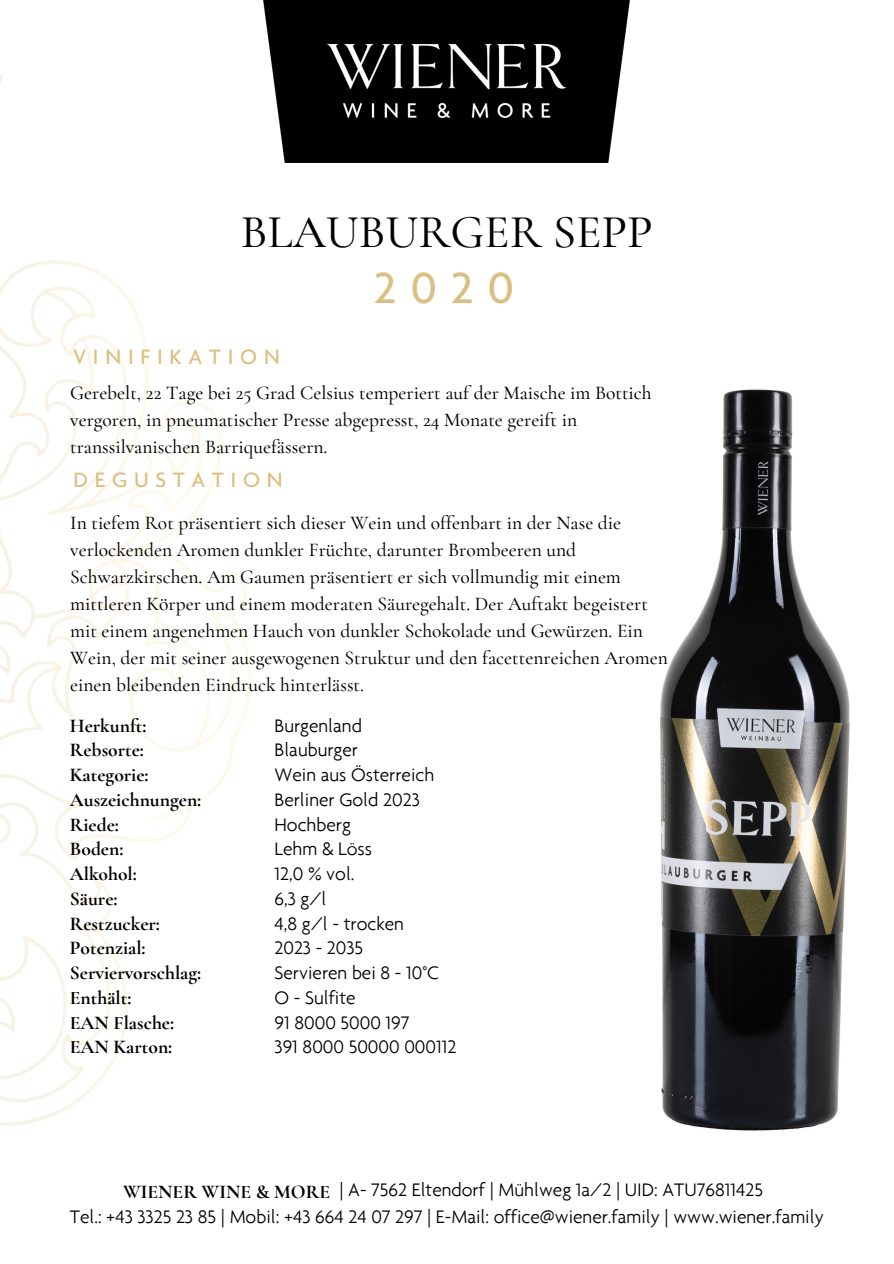
<style>
.page{position:relative;width:894px;height:1264px;background:#fff}
.page>*{position:absolute;margin:0;border:0;box-sizing:border-box;transform-origin:0 0}
.t1{font:500 47.1px "Cormorant Garamond";color:#000}
.t2{font:500 47.1px "Agenda";color:#dbbf82}
.t3{font:500 22.5px "Agenda";letter-spacing:.3em;color:#dbbf82}
.t4{font:500 19.5px/27px "Cormorant Garamond";color:#000}
.t5{font:300 19.5px "Agenda";color:#000}
.t6{font:700 19.5px/24.8px "Cormorant Garamond";color:#000}
</style>
<div class="page">
<img style="left:0;top:0;width:564px;height:1126px">
<img style="left:264px;top:0;width:365px;height:162px">
<img style="left:409px;top:260px;width:441px;height:871px">
<h3 class="t1" style="left:241px;top:203px;width:413px">BLAUBURGER SEPP</h3>
<h5 class="t2" style="left:374px;top:269px;width:141px">2020</h5>
<p class="t3" style="left:74px;top:348px;width:208px">VINIFIKATION</p>
<p class="t4" style="left:70px;top:379px;width:583px">Gerebelt, 22 Tage bei 25 Grad Celsius temperiert auf der Maische im Bottich vergoren, in pneumatischer Presse abgepresst, 24 Monate gereift in transsilvanischen Barriquefässern.</p>
<p class="t3" style="left:74px;top:470px;width:210px">DEGUSTATION</p>
<p class="t4" style="left:70px;top:509px;width:599px">In tiefem Rot präsentiert sich dieser Wein und offenbart in der Nase die verlockenden Aromen dunkler Früchte, darunter Brombeeren und Schwarzkirschen. Am Gaumen präsentiert er sich vollmundig mit einem mittleren Körper und einem moderaten Säuregehalt. Der Auftakt begeistert mit einem angenehmen Hauch von dunkler Schokolade und Gewürzen. Ein Wein, der mit seiner ausgewogenen Struktur und den facettenreichen Aromen einen bleibenden Eindruck hinterlässt.</p>
<p class="t5" style="left:274px;top:713px;width:89px">Burgenland</p>
<p class="t5" style="left:274px;top:738px;width:85px">Blauburger</p>
<p class="t5" style="left:274px;top:763px;width:161px">Wein aus Österreich</p>
<p class="t5" style="left:274px;top:788px;width:147px">Berliner Gold 2023</p>
<p class="t5" style="left:274px;top:812px;width:78px">Hochberg</p>
<p class="t5" style="left:274px;top:837px;width:99px">Lehm &amp; Löss</p>
<p class="t5" style="left:274px;top:862px;width:82px">12,0 % vol.</p>
<p class="t5" style="left:274px;top:887px;width:53px">6,3 g/l</p>
<p class="t5" style="left:274px;top:911px;width:131px">4,8 g/l - trocken</p>
<p class="t5" style="left:274px;top:936px;width:90px">2023 - 2035</p>
<p class="t5" style="left:274px;top:961px;width:166px">Servieren bei 8 - 10°C</p>
<h1 class="t5" style="left:274px;top:986px;width:83px">O - Sulfite</h1>
<p class="t5" style="left:274px;top:1010px;width:136px">91 8000 5000 197</p>
<h5 class="t5" style="left:274px;top:1035px;width:183px">391 8000 50000 000112</h5>
<h2 class="t6" style="left:70px;top:713px;width:133px">Herkunft:<br>Rebsorte:<br>Kategorie:<br>Auszeichnungen:<br>Riede:<br>Boden:<br>Alkohol:<br>Säure:<br>Restzucker:<br>Potenzial:<br>Serviervorschlag:<br>Enthält:<br>EAN Flasche:<br>EAN Karton:</h2>
<h5 class="t5" style="left:339px;top:1178px;width:425px">| A- 7562 Eltendorf | Mühlweg 1a/2 | UID: ATU76811425</h5>
<p class="t5" style="left:70px;top:1205px;width:755px">Tel.: +43 3325 23 85 | Mobil: +43 664 24 07 297 | E-Mail: office@wiener.family | www.wiener.family</p>
<p class="t6" style="left:123px;top:1179px;width:209px">WIENER WINE &amp; MORE</p>
</div>
